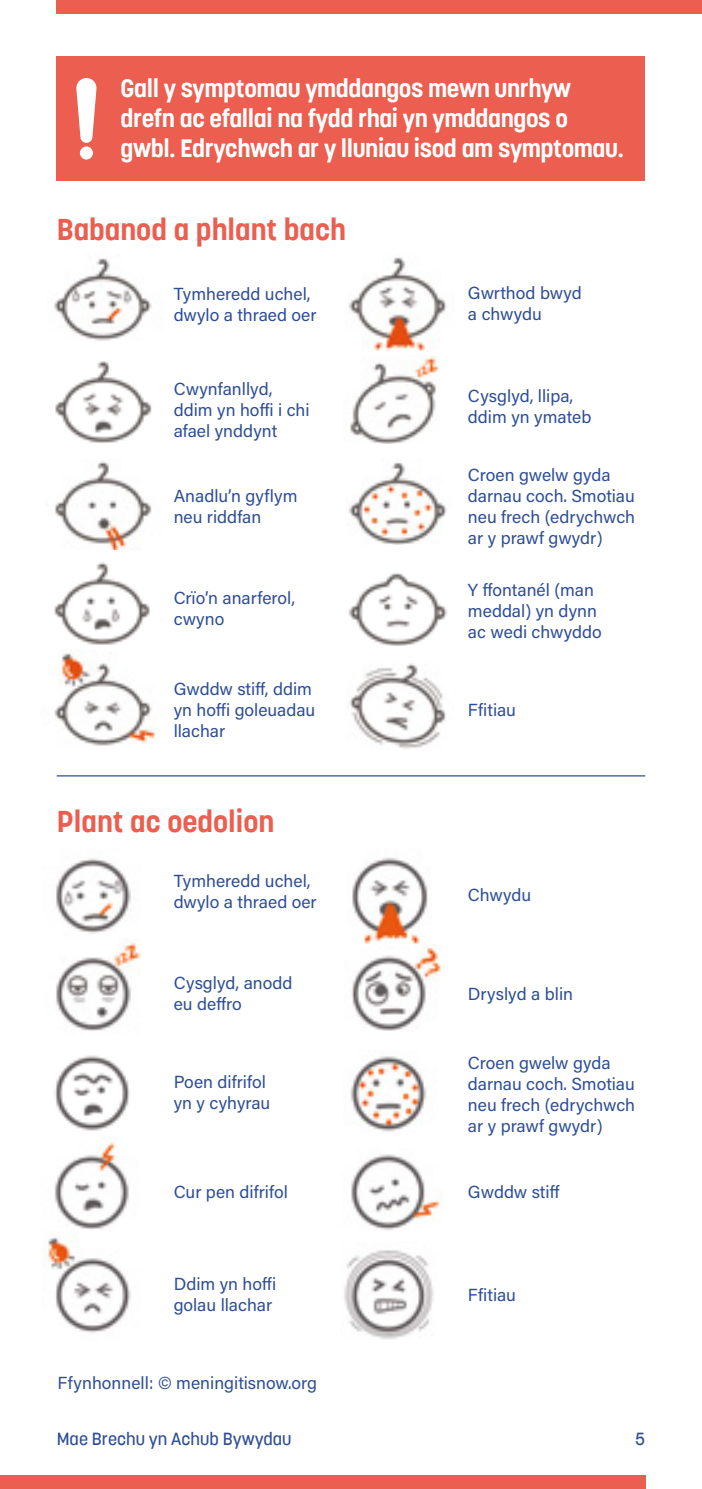
<style>
.page{position:relative;width:702px;height:1489px;background:#fff}
.page>*{position:absolute;margin:0;border:0;box-sizing:border-box;transform-origin:0 0}
.t1{font:700 30px "Korolev W01";color:#eb5e50}
.t2{font:700 25px/30px "Korolev W01";letter-spacing:-.015em;color:#fff}
.t3{font:17.5px/21px "Acumin Pro";color:#2d4e97}
.t4{font:500 17.5px "Korolev W01";color:#2d4e97}
</style>
<div class="page">
<img style="left:54px;top:258px;width:98px;height:82px">
<img style="left:55px;top:361px;width:97px;height:82px">
<img style="left:54px;top:461px;width:98px;height:89px">
<img style="left:54px;top:562px;width:96px;height:83px">
<img style="left:54px;top:650px;width:102px;height:96px">
<img style="left:349px;top:257px;width:98px;height:94px">
<img style="left:350px;top:355px;width:89px;height:89px">
<img style="left:349px;top:462px;width:98px;height:82px">
<img style="left:349px;top:573px;width:99px;height:72px">
<img style="left:349px;top:663px;width:97px;height:86px">
<hr style="left:57px;top:775px;width:588px;height:1px;background:#2d4e97">
<img style="left:56px;top:858px;width:75px;height:76px">
<img style="left:43px;top:1232px;width:88px;height:101px">
<div style="left:57px;top:57px;width:588px;height:124px;background:#eb5e50"></div>
<svg style="left:76px;top:78px;width:21px;height:65px"></svg>
<div style="left:80px;top:146px;width:13px;height:13px;background:#fff;border-radius:50%"></div>
<img style="left:56px;top:939px;width:85px;height:92px">
<img style="left:54px;top:1055px;width:76px;height:76px">
<img style="left:54px;top:1141px;width:75px;height:88px">
<img style="left:352px;top:858px;width:76px;height:86px">
<img style="left:351px;top:944px;width:90px;height:86px">
<img style="left:350px;top:1054px;width:77px;height:78px">
<img style="left:351px;top:1154px;width:90px;height:77px">
<img style="left:344px;top:1250px;width:90px;height:89px">
<div style="left:57px;top:0;width:645px;height:14px;background:#eb5e50"></div>
<div style="left:0;top:1474px;width:645px;height:14px;background:#eb5e50"></div>
<p class="t2" style="left:120px;top:73px;width:504px">Gall y symptomau ymddangos mewn unrhyw drefn ac efallai na fydd rhai yn ymddangos o gwbl. Edrychwch ar y lluniau isod am symptomau.</p>
<p class="t1" style="left:57px;top:211px;width:290px">Babanod a phlant bach</p>
<p class="t3" style="left:174px;top:282px;width:144px">Tymheredd uchel, dwylo a thraed oer</p>
<p class="t3" style="left:174px;top:377px;width:137px">Cwynfanllyd, ddim yn hoffi i chi afael ynddynt</p>
<p class="t3" style="left:174px;top:484px;width:125px">Anadlu’n gyflym neu riddfan</p>
<p class="t3" style="left:174px;top:587px;width:123px">Crïo’n anarferol, cwyno</p>
<p class="t3" style="left:174px;top:677px;width:143px">Gwddw stiff, ddim yn hoffi goleuadau llachar</p>
<p class="t1" style="left:57px;top:803px;width:219px">Plant ac oedolion</p>
<p class="t3" style="left:174px;top:869px;width:145px">Tymheredd uchel, dwylo a thraed oer</p>
<p class="t3" style="left:468px;top:282px;width:115px">Gwrthod bwyd a chwydu</p>
<p class="t3" style="left:468px;top:385px;width:125px">Cysglyd, llipa, ddim yn ymateb</p>
<p class="t3" style="left:468px;top:464px;width:169px">Croen gwelw gyda darnau coch. Smotiau neu frech (edrychwch ar y prawf gwydr)</p>
<p class="t3" style="left:468px;top:578px;width:135px">Y ffontanél (man meddal) yn dynn ac wedi chwyddo</p>
<p class="t3" style="left:468px;top:699px;width:49px">Ffitiau</p>
<p class="t3" style="left:468px;top:883px;width:65px">Chwydu</p>
<p class="t3" style="left:174px;top:971px;width:120px">Cysglyd, anodd eu deffro</p>
<p class="t3" style="left:468px;top:982px;width:107px">Dryslyd a blin</p>
<p class="t3" style="left:174px;top:1071px;width:98px">Poen difrifol yn y cyhyrau</p>
<p class="t3" style="left:468px;top:1051px;width:169px">Croen gwelw gyda darnau coch. Smotiau neu frech (edrychwch ar y prawf gwydr)</p>
<p class="t3" style="left:174px;top:1180px;width:116px">Cur pen difrifol</p>
<p class="t3" style="left:468px;top:1180px;width:93px">Gwddw stiff</p>
<p class="t3" style="left:174px;top:1272px;width:104px">Ddim yn hoffi golau llachar</p>
<p class="t3" style="left:468px;top:1283px;width:49px">Ffitiau</p>
<p class="t3" style="left:58px;top:1371px;width:261px">Ffynhonnell: © meningitisnow.org</p>
<p class="t4" style="left:57px;top:1428px;width:236px">Mae Brechu yn Achub Bywydau</p>
<p class="t4" style="left:635px;top:1428px;width:12px">5</p>
</div>
